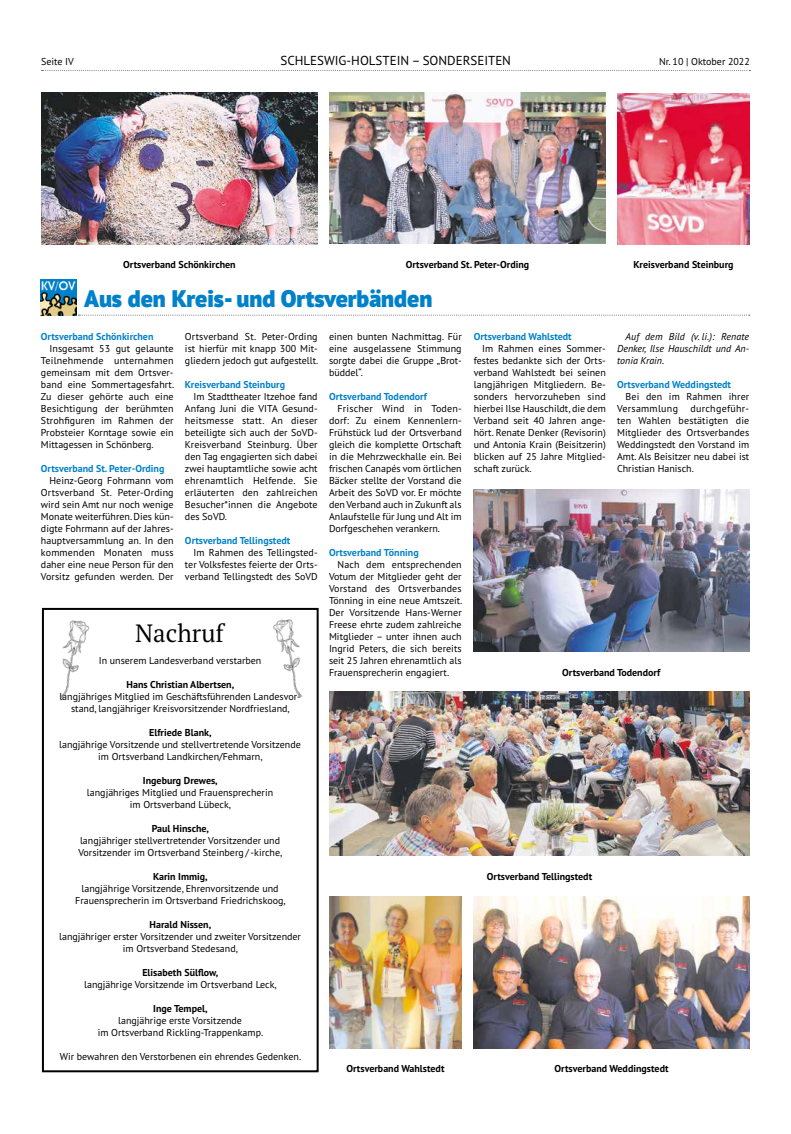
<style>
.page{position:relative;width:791px;height:1134px;background:#fff}
.page>*{position:absolute;margin:0;border:0;box-sizing:border-box;transform-origin:0 0}
.t1{font:25px "PT Serif Pro";color:#000}
.t2{font:900 24px "PT Sans Pro";color:#0081c9}
.t3{font:13px "PT Sans Pro";color:#000}
.t4{font:10px/12px "PT Sans Pro";color:#000;text-align:justify}
.t5{font:700 10px "PT Sans Pro";color:#000}
.t6{font:700 10px "PT Sans Pro";color:#0081c9}
.t7{font:italic 10px/12px "PT Sans Pro";letter-spacing:.005em;color:#000;text-align:justify}
</style>
<div class="page">
<div style="left:42px;top:608px;width:277px;height:464px;border:2px solid #000"></div>
<img style="left:273px;top:619px;width:30px;height:79px">
<img style="left:60px;top:620px;width:30px;height:79px">
<img style="left:41px;top:280px;width:36px;height:36px">
<img style="left:473px;top:490px;width:277px;height:162px">
<img style="left:473px;top:897px;width:277px;height:151px">
<img style="left:329px;top:93px;width:277px;height:151px">
<img style="left:329px;top:692px;width:421px;height:164px">
<img style="left:617px;top:93px;width:133px;height:151px">
<img style="left:329px;top:897px;width:133px;height:151px">
<img style="left:41px;top:93px;width:277px;height:151px">
<svg style="left:78px;top:315px;width:672px;height:1px"></svg>
<svg style="left:42px;top:70px;width:708px;height:1px"></svg>
<p class="t4" style="left:41px;top:55px;width:34px">Seite IV</p>
<h3 class="t3" style="left:280px;top:52px;width:232px">SCHLESWIG-HOLSTEIN – SONDERSEITEN</h3>
<p class="t4" style="left:659px;top:55px;width:92px">Nr. 10 | Oktober 2022</p>
<p class="t5" style="left:123px;top:257px;width:114px">Ortsverband Schönkirchen</p>
<p class="t5" style="left:406px;top:257px;width:125px">Ortsverband St. Peter-Ording</p>
<p class="t5" style="left:633px;top:257px;width:102px">Kreisverband Steinburg</p>
<h2 class="t2" style="left:84px;top:283px;width:350px">Aus den Kreis- und Ortsverbänden</h2>
<p class="t6" style="left:41px;top:329px;width:114px">Ortsverband Schönkirchen</p>
<p class="t4" style="left:41px;top:342px;width:135px;text-indent:8px">Insgesamt 53 gut gelaunte Teilnehmende unternahmen gemeinsam mit dem Ortsver&shy;band eine Sommertagesfahrt.<br>Zu dieser gehörte auch eine Besichtigung der berühmten Strohfiguren im Rahmen der Probsteier Korntage sowie ein Mittagessen in Schönberg.</p>
<p class="t6" style="left:41px;top:461px;width:125px">Ortsverband St. Peter-Ording</p>
<p class="t4" style="left:41px;top:474px;width:134px;text-indent:8px">Heinz-Georg Fohrmann vom Ortsverband St. Peter-Ording wird sein Amt nur noch wenige Monate weiterführen. Dies kün&shy;digte Fohrmann auf der Jahres&shy;hauptversammlung an. In den kommenden Monaten muss daher eine neue Person für den Vorsitz gefunden werden. Der</p>
<p class="t4" style="left:185px;top:330px;width:135px">Ortsverband St. Peter-Ording ist hierfür mit knapp 300 Mit&shy;gliedern jedoch gut aufgestellt.</p>
<p class="t6" style="left:185px;top:377px;width:102px">Kreisverband Steinburg</p>
<p class="t4" style="left:185px;top:390px;width:134px;text-indent:8px">Im Stadttheater Itzehoe fand Anfang Juni die VITA Gesund&shy;heitsmesse statt. An dieser beteiligte sich auch der SoVD-Kreisverband Steinburg. Über den Tag engagierten sich dabei zwei hauptamtliche sowie acht ehrenamtlich Helfende. Sie erläuterten den zahlreichen Besucher*innen die Angebote des SoVD.</p>
<p class="t6" style="left:185px;top:533px;width:107px">Ortsverband Tellingstedt</p>
<p class="t4" style="left:185px;top:546px;width:134px;text-indent:8px">Im Rahmen des Tellingsted&shy;ter Volksfestes feierte der Orts&shy;verband Tellingstedt des SoVD</p>
<p class="t4" style="left:329px;top:330px;width:134px">einen bunten Nachmittag. Für eine ausgelassene Stimmung sorgte dabei die Gruppe „Brot&shy;büddel“.</p>
<p class="t6" style="left:329px;top:389px;width:100px">Ortsverband Todendorf</p>
<p class="t4" style="left:329px;top:402px;width:134px;text-indent:8px">Frischer Wind in Toden&shy;dorf: Zu einem Kennenlern-Frühstück lud der Ortsverband gleich die komplette Ortschaft in die Mehrzweckhalle ein. Bei frischen Canapés vom örtlichen Bäcker stellte der Vorstand die Arbeit des SoVD vor. Er möchte den Verband auch in Zukunft als Anlaufstelle für Jung und Alt im Dorfgeschehen verankern.</p>
<p class="t6" style="left:329px;top:545px;width:91px">Ortsverband Tönning</p>
<p class="t4" style="left:329px;top:558px;width:135px;text-indent:8px">Nach dem entsprechenden Votum der Mitglieder geht der Vorstand des Ortsverbandes Tönning in eine neue Amtszeit.<br>Der Vorsitzende Hans-Werner Freese ehrte zudem zahlreiche Mitglieder – unter ihnen auch Ingrid Peters, die sich bereits seit 25 Jahren ehrenamtlich als Frauensprecherin engagiert.</p>
<h1 class="t1" style="left:135px;top:617px;width:90px">Nachruf</h1>
<p class="t4" style="left:99px;top:654px;width:164px">In unserem Landesverband verstarben</p>
<p class="t5" style="left:127px;top:677px;width:109px">Hans Christian Albertsen,</p>
<p class="t4" style="left:59px;top:690px;width:243px;text-align:center">langjähriges Mitglied im Geschäftsführenden Landesvor&shy;stand, langjähriger Kreisvorsitzender Nordfriesland,</p>
<p class="t5" style="left:149px;top:725px;width:64px">Elfriede Blank,</p>
<p class="t4" style="left:59px;top:738px;width:243px;text-align:center">langjährige Vorsitzende und stellvertretende Vorsitzende im Ortsverband Landkirchen/Fehmarn,</p>
<p class="t5" style="left:143px;top:773px;width:76px">Ingeburg Drewes,</p>
<p class="t4" style="left:87px;top:786px;width:188px;text-align:center">langjähriges Mitglied und Frauensprecherin im Ortsverband Lübeck,</p>
<p class="t5" style="left:152px;top:821px;width:59px">Paul Hinsche,</p>
<p class="t4" style="left:78px;top:834px;width:205px">langjähriger stellvertretender Vorsitzender und<br>Vorsitzender im Ortsverband Steinberg / -kirche,</p>
<p class="t5" style="left:153px;top:869px;width:56px">Karin Immig,</p>
<p class="t4" style="left:75px;top:882px;width:212px;text-align:center">langjährige Vorsitzende, Ehrenvorsitzende und<br>Frauensprecherin im Ortsverband Friedrichskoog,</p>
<p class="t5" style="left:150px;top:917px;width:63px">Harald Nissen,</p>
<p class="t4" style="left:59px;top:930px;width:243px;text-align:center">langjähriger erster Vorsitzender und zweiter Vorsitzender im Ortsverband Stedesand,</p>
<p class="t5" style="left:142px;top:965px;width:77px">Elisabeth Sülflow,</p>
<p class="t4" style="left:84px;top:978px;width:194px">langjährige Vorsitzende im Ortsverband Leck,</p>
<p class="t5" style="left:153px;top:1001px;width:56px">Inge Tempel,</p>
<p class="t4" style="left:98px;top:1014px;width:167px;text-align:center">langjährige erste Vorsitzende<br>im Ortsverband Rickling-Trappenkamp.</p>
<p class="t4" style="left:60px;top:1050px;width:243px">Wir bewahren den Verstorbenen ein ehrendes Gedenken.</p>
<p class="t5" style="left:346px;top:1061px;width:100px">Ortsverband Wahlstedt</p>
<p class="t6" style="left:474px;top:329px;width:100px">Ortsverband Wahlstedt</p>
<p class="t4" style="left:474px;top:342px;width:134px;text-indent:8px">Im Rahmen eines Sommer&shy;festes bedankte sich der Orts&shy;verband Wahlstedt bei seinen langjährigen Mitgliedern. Be&shy;sonders hervorzuheben sind hierbei Ilse Hauschildt, die dem Verband seit 40 Jahren ange&shy;hört. Renate Denker (Revisorin) und Antonia Krain (Beisitzerin) blicken auf 25 Jahre Mitglied&shy;schaft zurück.</p>
<p class="t7" style="left:617px;top:330px;width:134px;text-indent:8px">Auf dem Bild (v. li.): Renate Denker, Ilse Hauschildt und An&shy;tonia Krain.</p>
<p class="t6" style="left:617px;top:377px;width:116px">Ortsverband Weddingstedt</p>
<p class="t4" style="left:617px;top:390px;width:134px;text-indent:8px">Bei den im Rahmen ihrer Versammlung durchgeführ&shy;ten Wahlen bestätigten die Mitglieder des Ortsverbandes Weddingstedt den Vorstand im Amt. Als Beisitzer neu dabei ist Christian Hanisch.</p>
<p class="t5" style="left:562px;top:665px;width:100px">Ortsverband Todendorf</p>
<p class="t5" style="left:487px;top:869px;width:107px">Ortsverband Tellingstedt</p>
<p class="t5" style="left:554px;top:1061px;width:116px">Ortsverband Weddingstedt</p>
</div>
